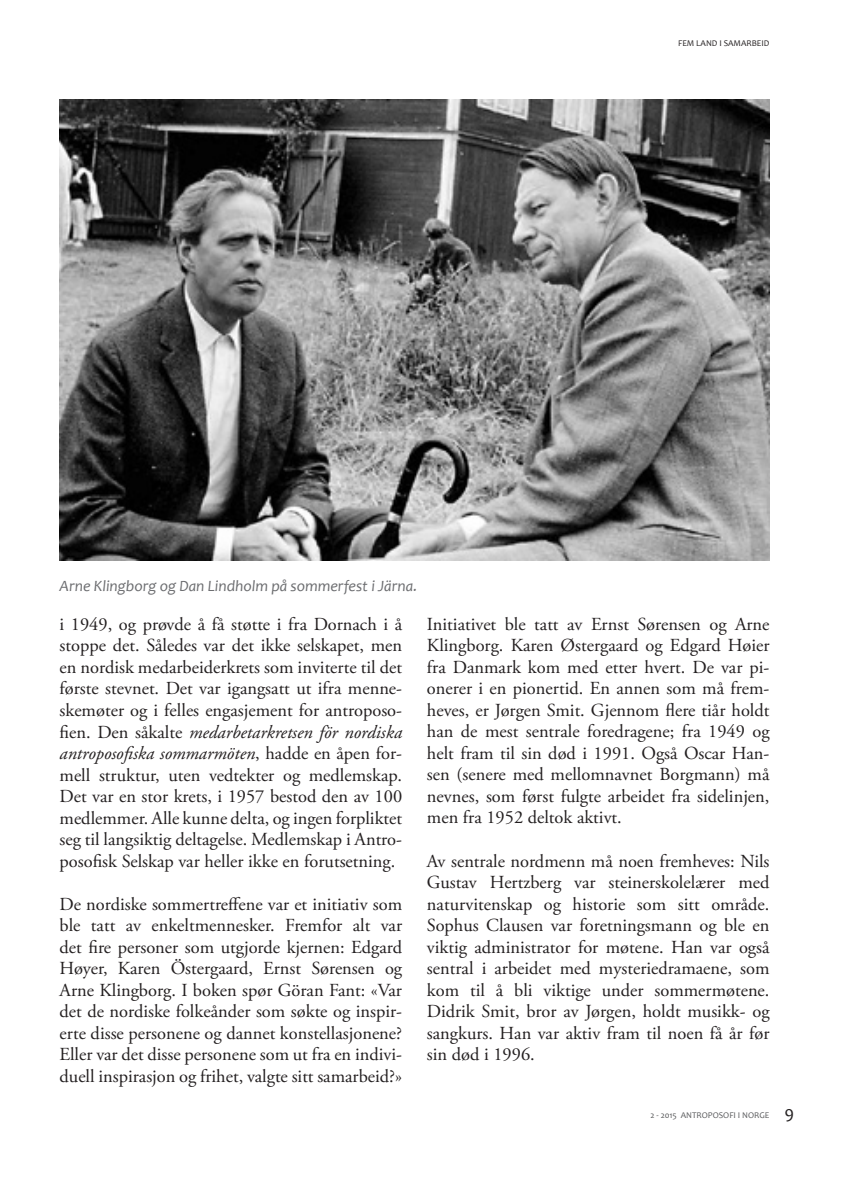
<style>
.page{position:relative;width:844px;height:1191px;background:#fff}
.page>*{position:absolute;margin:0;border:0;box-sizing:border-box;transform-origin:0 0}
.t1{font:18.38px/21.5px "Adobe Garamond Pro";color:#231f20;text-align:justify}
.t2{font:italic 15.75px "Candara";color:#6c6d70}
.t3{font:8.75px "Candara";color:#57585a}
.t4{font:8.75px "Candara";color:#231f20}
.s1{font-style:italic}
.s2{font-size:17.5px;color:#231f20}
</style>
<div class="page">
<img style="left:60px;top:99px;width:709px;height:461px">
<p class="t4" style="left:678px;top:38px;width:93px">FEM LAND I SAMARBEID</p>
<p class="t2" style="left:60px;top:576px;width:359px">Arne Klingborg og Dan Lindholm på sommerfest i Järna.</p>
<p class="t1" style="left:60px;top:614px;width:344px">i 1949, og prøvde å få støtte i fra Dornach i å stoppe det. Således var det ikke selskapet, men en nordisk medarbeiderkrets som inviterte til det første stevnet. Det var igangsatt ut ifra menne&shy;skemøter og i felles engasjement for antroposo&shy;fien. Den såkalte <span class="s1">medarbetarkretsen för nordiska antroposofiska sommarmöten</span>, hadde en åpen for&shy;mell struktur, uten vedtekter og medlemskap.<br>Det var en stor krets, i 1957 bestod den av 100 medlemmer. Alle kunne delta, og ingen forpliktet seg til langsiktig deltagelse. Medlemskap i Antro&shy;posofisk Selskap var heller ikke en forutsetning.</p>
<p class="t1" style="left:60px;top:893px;width:344px">De nordiske sommertreffene var et initiativ som ble tatt av enkeltmennesker. Fremfor alt var det fire personer som utgjorde kjernen: Edgard Høyer, Karen Östergaard, Ernst Sørensen og Arne Klingborg. I boken spør Göran Fant: «Var det de nordiske folkeånder som søkte og inspir&shy;erte disse personene og dannet konstellasjonene?<br>Eller var det disse personene som ut fra en indivi&shy;duell inspirasjon og frihet, valgte sitt samarbeid?»</p>
<p class="t1" style="left:427px;top:614px;width:344px">Initiativet ble tatt av Ernst Sørensen og Arne Klingborg. Karen Østergaard og Edgard Høier fra Danmark kom med etter hvert. De var pi&shy;onerer i en pionertid. En annen som må frem&shy;heves, er Jørgen Smit. Gjennom flere tiår holdt han de mest sentrale foredragene; fra 1949 og helt fram til sin død i 1991. Også Oscar Han&shy;sen (senere med mellomnavnet Borgmann) må nevnes, som først fulgte arbeidet fra sidelinjen, men fra 1952 deltok aktivt.</p>
<p class="t1" style="left:427px;top:850px;width:344px">Av sentrale nordmenn må noen fremheves: Nils Gustav Hertzberg var steinerskolelærer med naturvitenskap og historie som sitt område.<br>Sophus Clausen var foretningsmann og ble en viktig administrator for møtene. Han var også sentral i arbeidet med mysteriedramaene, som kom til å bli viktige under sommermøtene.<br>Didrik Smit, bror av Jørgen, holdt musikk- og sangkurs. Han var aktiv fram til noen få år før sin død i 1996.</p>
<p class="t3" style="left:650px;top:1109px;width:145px">2 - 2015 ANTROPOSOFI I NORGE <span class="s2">9</span></p>
</div>
